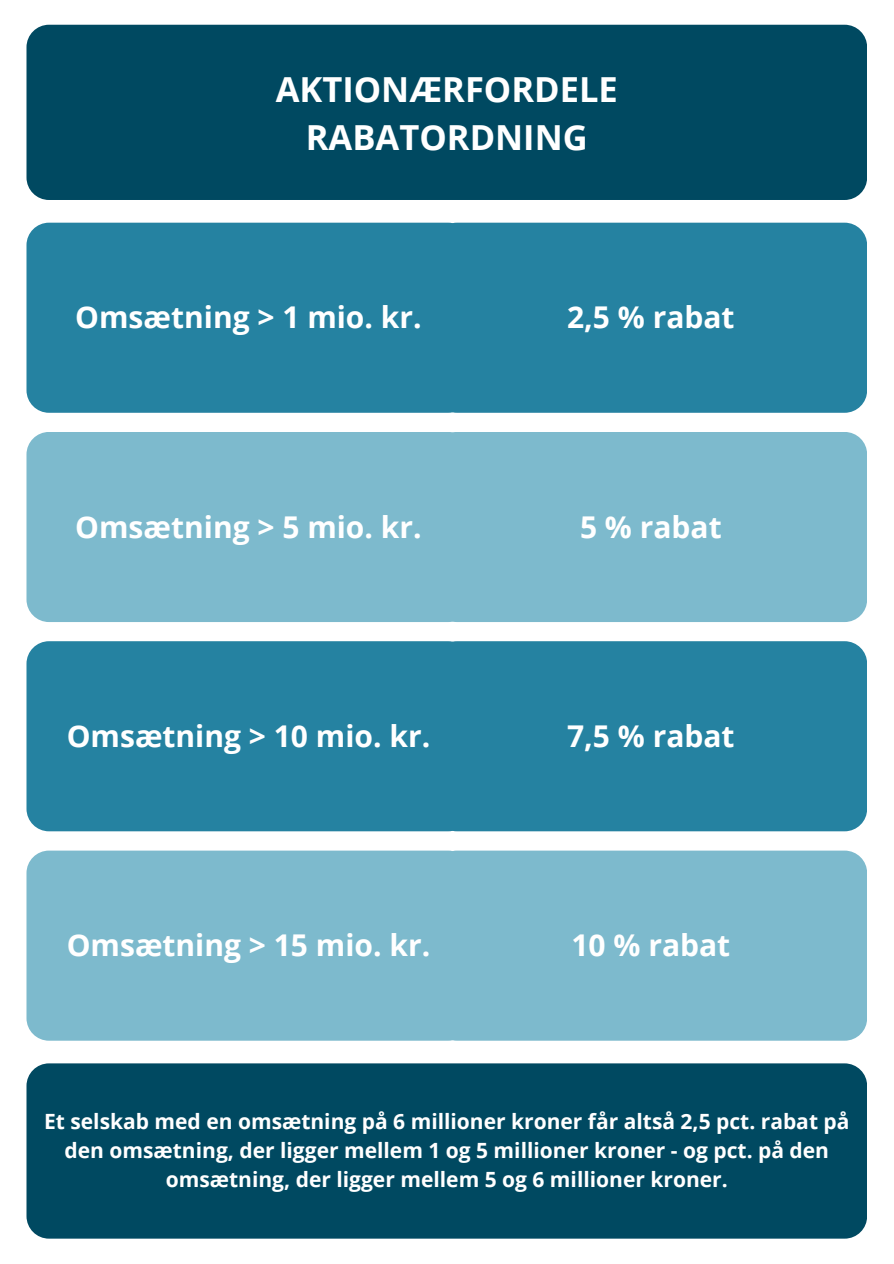
<style>
.page{position:relative;width:894px;height:1264px;background:#fff}
.page>*{position:absolute;margin:0;border:0;box-sizing:border-box;transform-origin:0 0}
.t1{font:700 34.5px/47.2px "Open Sans";color:#fff;text-align:center}
.t2{font:700 30px "Open Sans";color:#fff}
.t3{font:700 21px/29.2px "Open Sans";color:#fff;text-align:center}
</style>
<div class="page">
<div style="left:26px;top:25px;width:840px;height:175px;background:#004961;border-radius:23px"></div>
<div style="left:26px;top:223px;width:444px;height:190px;background:#2582a1;border-radius:22px"></div>
<div style="left:434px;top:223px;width:432px;height:190px;background:#2582a1;border-radius:22px"></div>
<div style="left:26px;top:432px;width:444px;height:190px;background:#7dbacd;border-radius:22px"></div>
<div style="left:434px;top:432px;width:432px;height:190px;background:#7dbacd;border-radius:22px"></div>
<div style="left:26px;top:641px;width:444px;height:190px;background:#2582a1;border-radius:22px"></div>
<div style="left:434px;top:641px;width:432px;height:190px;background:#2582a1;border-radius:22px"></div>
<div style="left:26px;top:850px;width:444px;height:190px;background:#7dbacd;border-radius:22px"></div>
<div style="left:434px;top:850px;width:432px;height:190px;background:#7dbacd;border-radius:22px"></div>
<div style="left:26px;top:1063px;width:840px;height:175px;background:#004961;border-radius:23px"></div>
<h1 class="t1" style="left:275px;top:65px;width:343px">AKTIONÆRFORDELE<br>RABATORDNING</h1>
<h2 class="t2" style="left:75px;top:296px;width:348px">Omsætning &gt; 1 mio. kr.</h2>
<h2 class="t2" style="left:567px;top:296px;width:169px">2,5 % rabat</h2>
<h2 class="t2" style="left:75px;top:505px;width:348px">Omsætning &gt; 5 mio. kr.</h2>
<h2 class="t2" style="left:580px;top:505px;width:143px">5 % rabat</h2>
<h2 class="t2" style="left:67px;top:715px;width:365px">Omsætning &gt; 10 mio. kr.</h2>
<h2 class="t2" style="left:567px;top:715px;width:169px">7,5 % rabat</h2>
<h2 class="t2" style="left:67px;top:924px;width:365px">Omsætning &gt; 15 mio. kr.</h2>
<h2 class="t2" style="left:571px;top:924px;width:160px">10 % rabat</h2>
<p class="t3" style="left:44px;top:1105px;width:806px">Et selskab med en omsætning på 6 millioner kroner får altså 2,5 pct. rabat på den omsætning, der ligger mellem 1 og 5 millioner kroner - og pct. på den omsætning, der ligger mellem 5 og 6 millioner kroner.</p>
</div>
